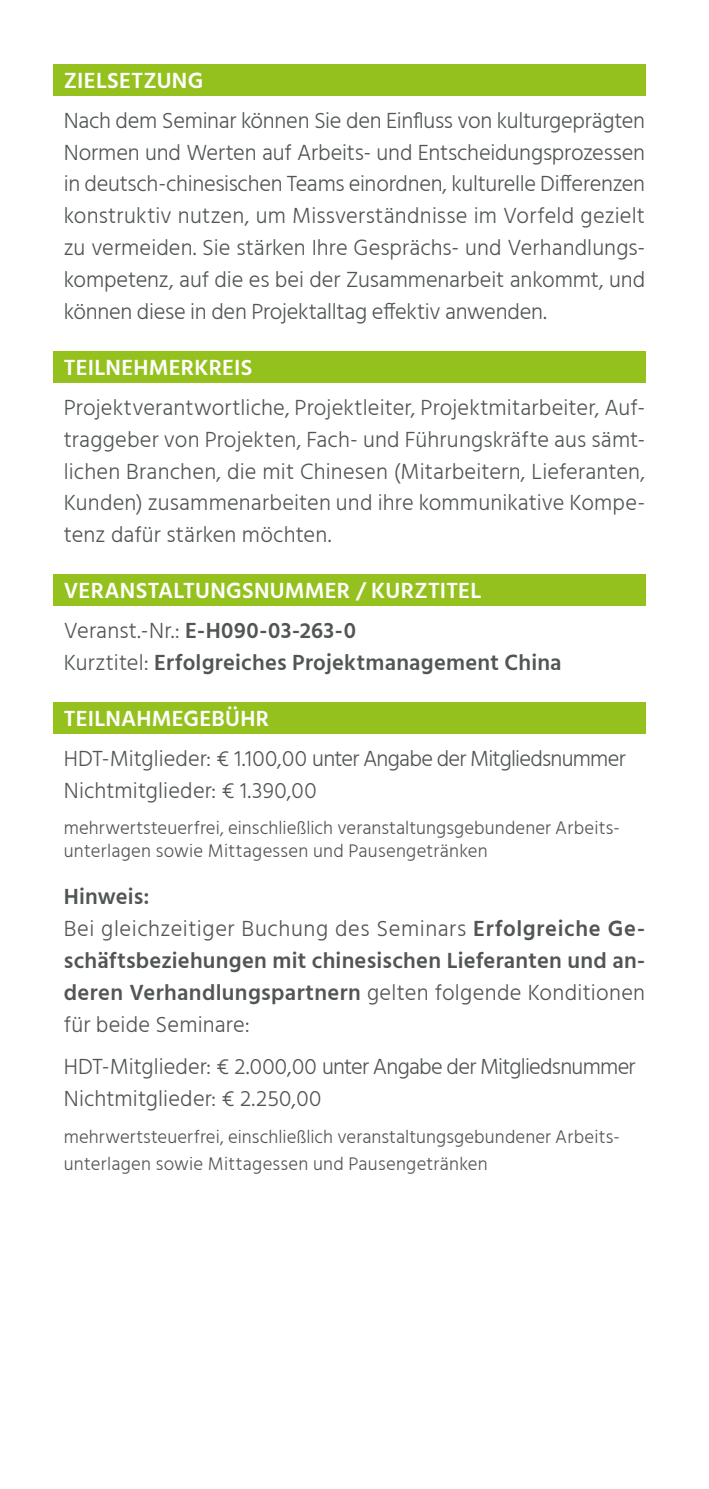
<style>
.page{position:relative;width:709px;height:1489px;background:#fff}
.page>*{position:absolute;margin:0;border:0;box-sizing:border-box;transform-origin:0 0}
.t1{font:300 22.5px/32px "Hind";letter-spacing:-.01em;color:#525556;text-align:justify}
.t2{font:600 22.5px/32px "Hind";letter-spacing:.01em;color:#525556}
.t3{font:600 22.5px/40px "Hind";letter-spacing:.01em;color:#fff}
.t4{font:300 18.75px/22.5px "Hind";letter-spacing:.01em;color:#525556}
.s1{font-weight:300;color:#525556}
.s2{color:#525556}
.s3{font-weight:300}
</style>
<div class="page">
<div style="left:53px;top:64px;width:592px;height:32px;background:#95c11f"></div>
<div style="left:53px;top:351px;width:592px;height:32px;background:#95c11f"></div>
<div style="left:53px;top:574px;width:592px;height:32px;background:#95c11f"></div>
<div style="left:53px;top:702px;width:592px;height:31px;background:#95c11f"></div>
<p class="t3" style="left:64px;top:61px;width:141px">ZIELSETZUNG</p>
<p class="t1" style="left:64px;top:105px;width:583px">Nach dem Seminar können Sie den Einfluss von kulturgeprägten Normen und Werten auf Arbeits- und Entscheidungsprozessen in deutsch-chinesischen Teams einordnen, kulturelle Differenzen konstruktiv nutzen, um Missverständnisse im Vorfeld gezielt zu vermeiden. Sie stärken Ihre Gesprächs- und Verhandlungs&shy;kompetenz, auf die es bei der Zusammenarbeit ankommt, und können diese in den Projektalltag effektiv anwenden.</p>
<p class="t3" style="left:64px;top:348px;width:190px">TEILNEHMERKREIS</p>
<p class="t1" style="left:64px;top:392px;width:583px">Projektverantwortliche, Projektleiter, Projektmitarbeiter, Auf&shy;traggeber von Projekten, Fach- und Führungskräfte aus sämt&shy;lichen Branchen, die mit Chinesen (Mitarbeitern, Lieferanten, Kunden) zusammenarbeiten und ihre kommunikative Kompe&shy;tenz dafür stärken möchten.</p>
<p class="t3" style="left:64px;top:572px;width:419px">VERANSTALTUNGSNUMMER / KURZTITEL<br><span class="s1">Veranst.-Nr.:</span> <span class="s2">E-H090-03-263-0</span></p>
<p class="t2" style="left:64px;top:648px;width:499px"><span class="s3">Kurztitel:</span> Erfolgreiches Projektmanagement China</p>
<p class="t3" style="left:64px;top:699px;width:207px">TEILNAHMEGEBÜHR</p>
<p class="t1" style="left:64px;top:743px;width:563px">HDT-Mitglieder: € 1.100,00 unter Angabe der Mitgliedsnummer<br>Nichtmitglieder: € 1.390,00</p>
<p class="t4" style="left:64px;top:817px;width:558px">mehrwertsteuerfrei, einschließlich veranstaltungsgebundener Arbeits&shy;unterlagen sowie Mittagessen und Pausengetränken</p>
<p class="t2" style="left:64px;top:881px;width:583px">Hinweis:<br><span class="s3">Bei gleichzeitiger Buchung des Seminars</span> Erfolgreiche Ge&shy;schäftsbeziehungen mit chinesischen Lieferanten und an&shy;deren Verhandlungspartnern <span class="s3">gelten folgende Konditionen für beide Seminare:</span></p>
<p class="t1" style="left:64px;top:1051px;width:573px">HDT-Mitglieder: € 2.000,00 unter Angabe der Mitgliedsnummer<br>Nichtmitglieder: € 2.250,00</p>
<p class="t4" style="left:64px;top:1123px;width:558px;line-height:27.5px">mehrwertsteuerfrei, einschließlich veranstaltungsgebundener Arbeits&shy;unterlagen sowie Mittagessen und Pausengetränken</p>
</div>
